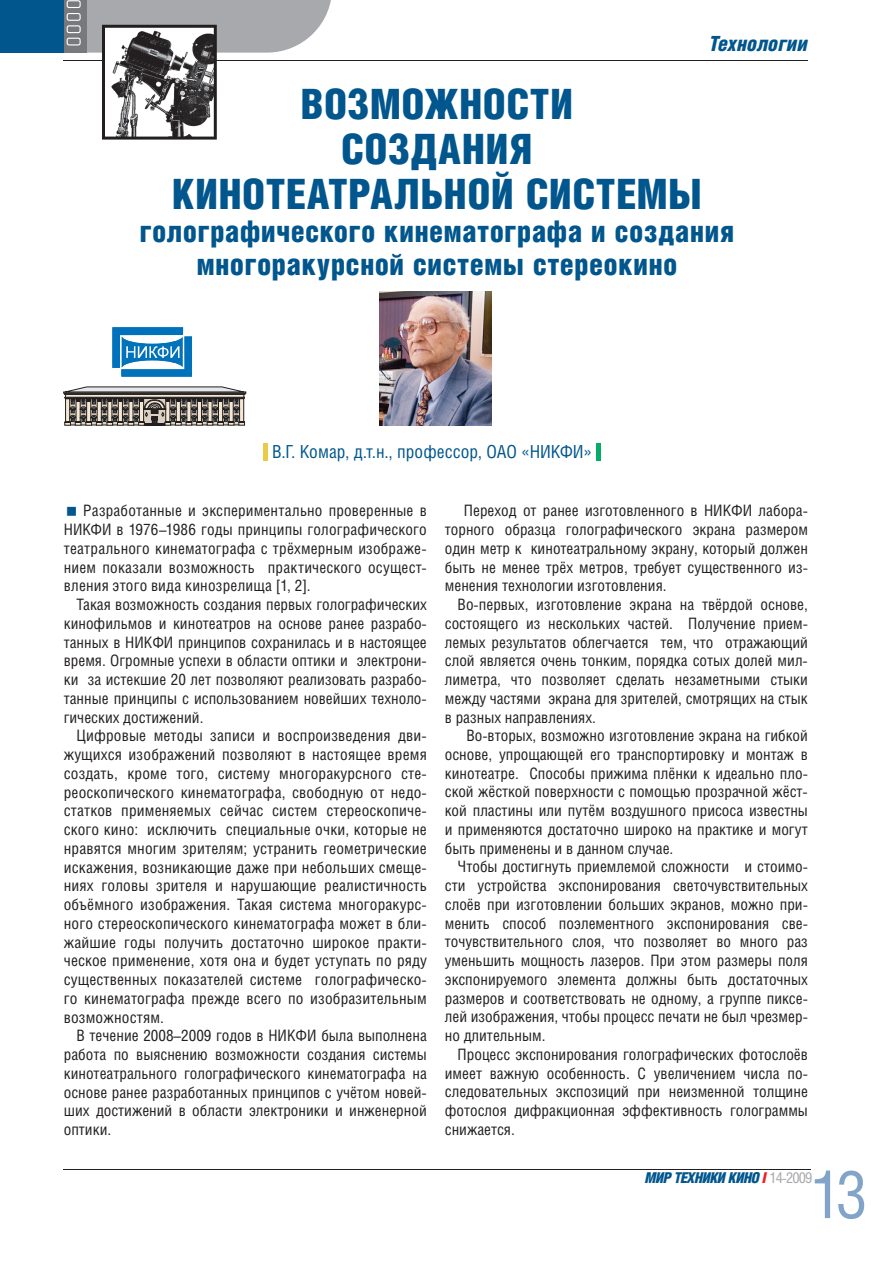
<style>
.page{position:relative;width:893px;height:1263px;background:#fff}
.page>*{position:absolute;margin:0;border:0;box-sizing:border-box;transform-origin:0 0}
.t1{font:66px "Helios Cond C";color:#82a4c8}
.t2{font:42px/45px "Helios Cond Black C";letter-spacing:.005em;color:#00568d;text-align:center}
.t3{font:30px/33px "Helios Cond Black C";letter-spacing:.005em;color:#00568d;text-align:center}
.t4{font:italic 21px "Helios Cond Black C";color:#00568d}
.t5{font:18px "Helios Cond C";color:#00568d}
.t6{font:15.75px/18.8px "Helios Cond C";color:#231f20;text-align:justify}
.t7{font:italic 15px "Helios Cond Black C";letter-spacing:-.04em;color:#00568d}
.s1{color:#ee1d23}
.s2{font-family:"Helios Cond C";font-style:normal;color:#a8a9ad}
</style>
<div class="page">
<hr style="left:264px;top:443px;width:4px;height:17px;background:#e9ca49">
<hr style="left:596px;top:443px;width:4px;height:17px;background:#01ad69">
<img style="left:379px;top:292px;width:112px;height:133px">
<div style="left:64px;top:392px;width:182px;height:1px;background:#bcbdc0;border:1px solid #231f20"></div>
<svg style="left:64px;top:387px;width:181px;height:39px"></svg>
<svg style="left:112px;top:327px;width:80px;height:49px"></svg>
<hr style="left:64px;top:1169px;width:747px;height:1px;background:#231f20">
<hr style="left:64px;top:60px;width:744px;height:1px;background:#231f20">
<svg style="left:0;top:0;width:331px;height:140px"></svg>
<h3 class="t4" style="left:709px;top:32px;width:100px">Технологии</h3>
<h2 class="t2" style="left:172px;top:81px;width:531px">ВОЗМОЖНОСТИ<br>СОЗДАНИЯ<br>КИНОТЕАТРАЛЬНОЙ СИСТЕМЫ</h2>
<h3 class="t3" style="left:139px;top:215px;width:597px">голографического кинематографа и создания многоракурсной системы стереокино</h3>
<p class="t5" style="left:272px;top:441px;width:321px">В.Г. Комар, д.т.н., профессор, ОАО «НИКФИ»</p>
<p class="t6" style="left:64px;top:501px;width:365px;text-indent:19px">Разработанные и экспериментально проверенные в НИКФИ в 1976–1986 годы принципы голографического театрального кинематографа с трёхмерным изображе&shy;нием показали возможность практического осущест&shy;вления этого вида кинозрелища [1, 2].</p>
<p class="t6" style="left:64px;top:595px;width:365px;text-indent:13px">Такая возможность создания первых голографических кинофильмов и кинотеатров на основе ранее разрабо&shy;танных в НИКФИ принципов сохранилась и в настоящее время. Огромные успехи в области оптики и электрони&shy;ки за истекшие 20 лет позволяют реализовать разрабо&shy;танные принципы с использованием новейших техноло&shy;гических достижений.</p>
<p class="t6" style="left:64px;top:726px;width:365px;text-indent:13px">Цифровые методы записи и воспроизведения дви&shy;жущихся изображений позволяют в настоящее время создать, кроме того, систему многоракурсного сте&shy;реоскопического кинематографа, свободную от недо&shy;статков применяемых сейчас систем стереоскопиче&shy;ского кино: исключить специальные очки, которые не нравятся многим зрителям; устранить геометрические искажения, возникающие даже при небольших смеще&shy;ниях головы зрителя и нарушающие реалистичность объёмного изображения. Такая система многоракурс&shy;ного стереоскопического кинематографа может в бли&shy;жайшие годы получить достаточно широкое практи&shy;ческое применение, хотя она и будет уступать по ряду существенных показателей системе голографическо&shy;го кинематографа прежде всего по изобразительным возможностям.</p>
<p class="t6" style="left:64px;top:1026px;width:365px;text-indent:13px">В течение 2008–2009 годов в НИКФИ была выполнена работа по выяснению возможности создания системы кинотеатрального голографического кинематографа на основе ранее разработанных принципов с учётом новей&shy;ших достижений в области электроники и инженерной оптики.</p>
<p class="t6" style="left:445px;top:501px;width:365px;text-indent:19px">Переход от ранее изготовленного в НИКФИ лабора&shy;торного образца голографического экрана размером один метр к кинотеатральному экрану, который должен быть не менее трёх метров, требует существенного из&shy;менения технологии изготовления.</p>
<p class="t6" style="left:445px;top:595px;width:365px;text-indent:13px">Во-первых, изготовление экрана на твёрдой основе, состоящего из нескольких частей. Получение прием&shy;лемых результатов облегчается тем, что отражающий слой является очень тонким, порядка сотых долей мил&shy;лиметра, что позволяет сделать незаметными стыки между частями экрана для зрителей, смотрящих на стык в разных направлениях.</p>
<p class="t6" style="left:445px;top:726px;width:365px;text-indent:22px">Во-вторых, возможно изготовление экрана на гибкой основе, упрощающей его транспортировку и монтаж в кинотеатре. Способы прижима плёнки к идеально пло&shy;ской жёсткой поверхности с помощью прозрачной жёст&shy;кой пластины или путём воздушного присоса известны и применяются достаточно широко на практике и могут быть применены и в данном случае.</p>
<p class="t6" style="left:445px;top:857px;width:365px;text-indent:13px">Чтобы достигнуть приемлемой сложности и стоимо&shy;сти устройства экспонирования светочувствительных слоёв при изготовлении больших экранов, можно при&shy;менить способ поэлементного экспонирования све&shy;точувствительного слоя, что позволяет во много раз уменьшить мощность лазеров. При этом размеры поля экспонируемого элемента должны быть достаточных размеров и соответствовать не одному, а группе пиксе&shy;лей изображения, чтобы процесс печати не был чрезмер&shy;но длительным.</p>
<p class="t6" style="left:445px;top:1045px;width:365px;text-indent:13px">Процесс экспонирования голографических фотослоёв имеет важную особенность. С увеличением числа по&shy;следовательных экспозиций при неизменной толщине фотослоя дифракционная эффективность голограммы снижается.</p>
<h1 class="t1" style="left:810px;top:1155px;width:59px">13</h1>
<p class="t7" style="left:645px;top:1169px;width:169px">МИР ТЕХНИКИ КИНО <span class="s1">I</span> <span class="s2">14-2009</span></p>
</div>
